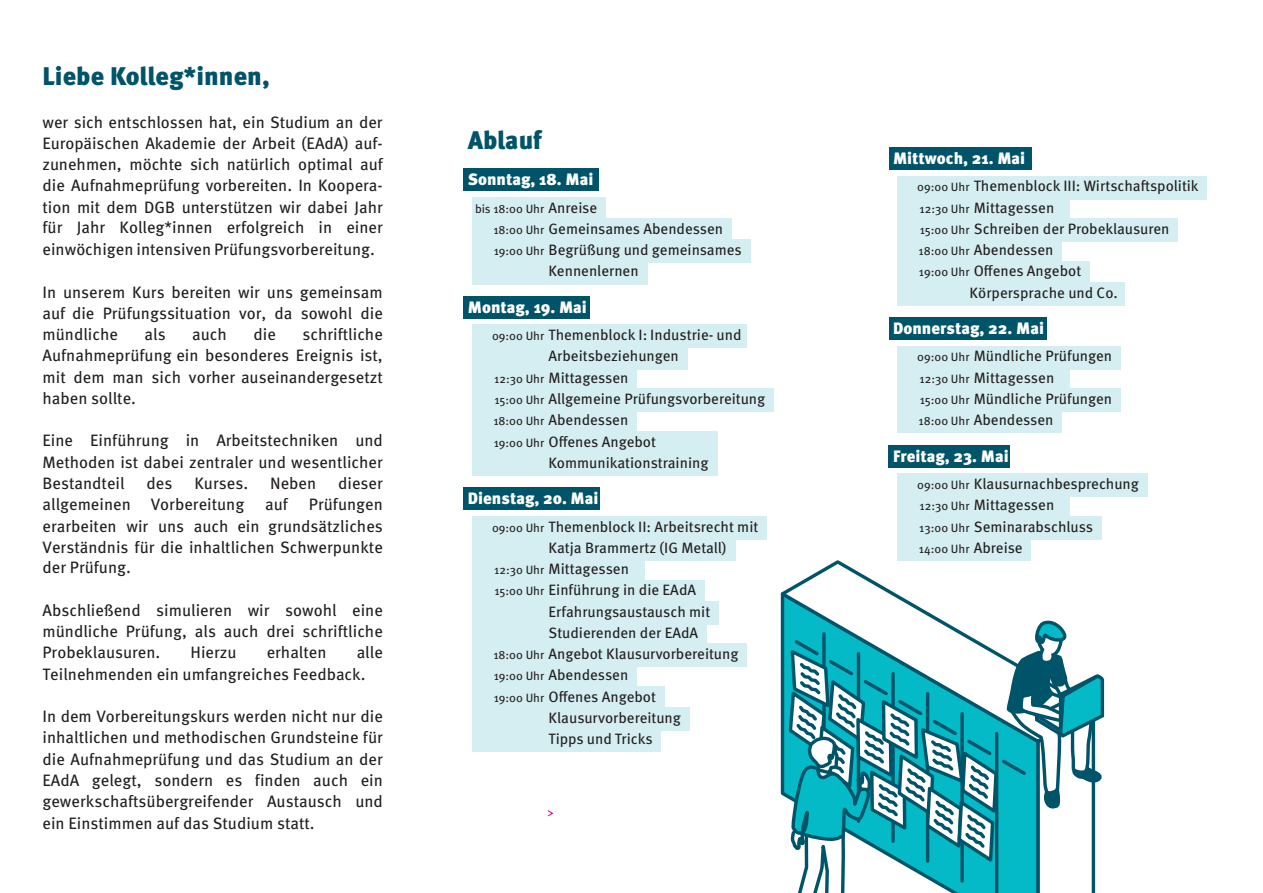
<style>
.page{position:relative;width:1263px;height:893px;background:#fff}
.page>*{position:absolute;margin:0;border:0;box-sizing:border-box;transform-origin:0 0}
.Text{font:900 25.5px "Meta Pro";color:#005469}
.Text-2{font:16.5px/21.3px "Meta Pro";color:#231f20;text-align:justify}
.Text_H2{font:900 16.5px "Meta Pro";color:#fff}
.Text_Ablauf{font:15px/21.3px "Meta Pro";color:#231f20}
.Text_Ablauf-2{font:12px "Meta Pro";color:#231f20}
.s1{font-size:15px}
.s2{font-size:12px}
</style>
<div class="page">
<div style="left:463px;top:168px;width:136px;height:23px;background:#005469"></div>
<div style="left:472px;top:197px;width:134px;height:24px;background:#d5eef1"></div>
<div style="left:472px;top:218px;width:260px;height:24px;background:#d5eef1"></div>
<div style="left:472px;top:240px;width:278px;height:23px;background:#d5eef1"></div>
<div style="left:472px;top:261px;width:175px;height:23px;background:#d5eef1"></div>
<div style="left:463px;top:296px;width:127px;height:23px;background:#005469"></div>
<div style="left:472px;top:325px;width:274px;height:23px;background:#d5eef1"></div>
<div style="left:472px;top:346px;width:215px;height:23px;background:#d5eef1"></div>
<div style="left:472px;top:367px;width:165px;height:24px;background:#d5eef1"></div>
<div style="left:472px;top:388px;width:302px;height:24px;background:#d5eef1"></div>
<div style="left:472px;top:410px;width:165px;height:23px;background:#d5eef1"></div>
<div style="left:472px;top:431px;width:245px;height:45px;background:#d5eef1"></div>
<div style="left:463px;top:487px;width:137px;height:23px;background:#005469"></div>
<div style="left:472px;top:516px;width:295px;height:23px;background:#d5eef1"></div>
<div style="left:472px;top:537px;width:263px;height:24px;background:#d5eef1"></div>
<div style="left:472px;top:558px;width:172px;height:24px;background:#d5eef1"></div>
<div style="left:472px;top:580px;width:233px;height:23px;background:#d5eef1"></div>
<div style="left:472px;top:601px;width:247px;height:23px;background:#d5eef1"></div>
<div style="left:472px;top:622px;width:235px;height:24px;background:#d5eef1"></div>
<div style="left:472px;top:643px;width:275px;height:24px;background:#d5eef1"></div>
<div style="left:472px;top:665px;width:165px;height:23px;background:#d5eef1"></div>
<div style="left:472px;top:686px;width:192px;height:24px;background:#d5eef1"></div>
<div style="left:472px;top:707px;width:217px;height:24px;background:#d5eef1"></div>
<div style="left:472px;top:729px;width:189px;height:23px;background:#d5eef1"></div>
<div style="left:889px;top:147px;width:143px;height:23px;background:#005469"></div>
<div style="left:897px;top:176px;width:310px;height:23px;background:#d5eef1"></div>
<div style="left:897px;top:197px;width:172px;height:24px;background:#d5eef1"></div>
<div style="left:897px;top:218px;width:281px;height:24px;background:#d5eef1"></div>
<div style="left:897px;top:240px;width:165px;height:23px;background:#d5eef1"></div>
<div style="left:897px;top:261px;width:193px;height:23px;background:#d5eef1"></div>
<div style="left:897px;top:282px;width:228px;height:24px;background:#d5eef1"></div>
<div style="left:889px;top:317px;width:157px;height:23px;background:#005469"></div>
<div style="left:897px;top:346px;width:224px;height:23px;background:#d5eef1"></div>
<div style="left:897px;top:367px;width:172px;height:24px;background:#d5eef1"></div>
<div style="left:897px;top:388px;width:224px;height:24px;background:#d5eef1"></div>
<div style="left:897px;top:410px;width:165px;height:23px;background:#d5eef1"></div>
<div style="left:889px;top:445px;width:121px;height:23px;background:#005469"></div>
<div style="left:897px;top:473px;width:250px;height:24px;background:#d5eef1"></div>
<div style="left:897px;top:495px;width:172px;height:23px;background:#d5eef1"></div>
<div style="left:897px;top:516px;width:204px;height:23px;background:#d5eef1"></div>
<div style="left:897px;top:537px;width:134px;height:24px;background:#d5eef1"></div>
<svg style="left:549px;top:810px;width:4px;height:6px"></svg>
<svg style="left:780px;top:560px;width:106px;height:185px"></svg>
<svg style="left:787px;top:588px;width:318px;height:305px"></svg>
<p class="Text" style="left:43px;top:56px;width:229px">Liebe Kolleg*innen,</p>
<p class="Text-2" style="left:43px;top:110px;width:342px">wer sich entschlossen hat, ein Studium an der Europäischen Akademie der Arbeit (EAdA) auf&shy;zunehmen, möchte sich natürlich optimal auf die Aufnahmeprüfung vorbereiten. In Koopera&shy;tion mit dem DGB unterstützen wir dabei Jahr für Jahr Kolleg*innen erfolgreich in einer</p>
<p class="Text-2" style="left:43px;top:238px;width:334px">einwöchigen intensiven Prüfungsvorbereitung.</p>
<p class="Text-2" style="left:43px;top:280px;width:342px">In unserem Kurs bereiten wir uns gemeinsam auf die Prüfungssituation vor, da sowohl die mündliche</p>
<p class="Text-2" style="left:145px;top:323px;width:23px">als</p>
<p class="Text-2" style="left:192px;top:323px;width:36px">auch</p>
<p class="Text-2" style="left:253px;top:323px;width:24px">die</p>
<p class="Text-2" style="left:43px;top:323px;width:342px;text-indent:260px">schriftliche Aufnahmeprüfung ein besonderes Ereignis ist, mit dem man sich vorher auseinandergesetzt haben sollte.</p>
<p class="Text-2" style="left:43px;top:429px;width:342px">Eine Einführung in Arbeitstechniken und Methoden ist dabei zentraler und wesentlicher Bestandteil</p>
<p class="Text-2" style="left:147px;top:471px;width:27px">des</p>
<p class="Text-2" style="left:194px;top:471px;width:55px">Kurses.</p>
<p class="Text-2" style="left:270px;top:471px;width:48px">Neben</p>
<p class="Text-2" style="left:338px;top:471px;width:46px">dieser</p>
<p class="Text-2" style="left:43px;top:493px;width:203px">allgemeinen Vorbereitung</p>
<p class="Text-2" style="left:265px;top:493px;width:24px">auf</p>
<p class="Text-2" style="left:43px;top:493px;width:342px;text-indent:266px">Prüfungen erarbeiten wir uns auch ein grundsätzliches Verständnis für die inhaltlichen Schwerpunkte der Prüfung.</p>
<p class="Text-2" style="left:43px;top:600px;width:342px">Abschließend simulieren wir sowohl eine mündliche Prüfung, als auch drei schriftliche Probeklausuren.</p>
<p class="Text-2" style="left:43px;top:643px;width:342px;text-indent:314px">alle<br>Teilnehmenden ein umfangreiches Feedback.</p>
<p class="Text-2" style="left:43px;top:706px;width:342px">In dem Vorbereitungskurs werden nicht nur die inhaltlichen und methodischen Grundsteine für die Aufnahmeprüfung und das Studium an der EAdA gelegt, sondern es finden auch ein gewerkschaftsübergreifender Austausch und ein Einstimmen auf das Studium statt.</p>
<p class="Text-2" style="left:191px;top:643px;width:48px">Hierzu</p>
<p class="Text-2" style="left:267px;top:643px;width:61px">erhalten</p>
<h1 class="Text" style="left:468px;top:120px;width:76px">Ablauf</h1>
<p class="Text_H2" style="left:468px;top:167px;width:127px">Sonntag, 18. Mai</p>
<p class="Text_Ablauf-2" style="left:475px;top:199px;width:124px">bis 18:00 Uhr <span class="s1">Anreise</span></p>
<p class="Text_Ablauf" style="left:493px;top:217px;width:231px"><span class="s2">18:00 Uhr</span> Gemeinsames Abendessen</p>
<p class="Text_Ablauf" style="left:494px;top:238px;width:250px"><span class="s2">19:00 Uhr</span> Begrüßung und gemeinsames</p>
<p class="Text_Ablauf" style="left:549px;top:260px;width:92px">Kennenlernen</p>
<p class="Text_H2" style="left:468px;top:294px;width:121px">Montag, 19. Mai</p>
<p class="Text_Ablauf" style="left:492px;top:323px;width:251px"><span class="s2">09:00 Uhr</span> Themenblock I: Industrie- und</p>
<p class="Text_Ablauf" style="left:549px;top:345px;width:132px">Arbeitsbeziehungen</p>
<p class="Text_Ablauf" style="left:494px;top:366px;width:136px"><span class="s2">12:30 Uhr</span> Mittagessen</p>
<p class="Text_Ablauf" style="left:494px;top:387px;width:272px"><span class="s2">15:00 Uhr</span> Allgemeine Prüfungsvorbereitung</p>
<p class="Text_Ablauf" style="left:493px;top:408px;width:136px"><span class="s2">18:00 Uhr</span> Abendessen</p>
<p class="Text_Ablauf" style="left:549px;top:430px;width:162px;text-indent:-55px"><span class="s2">19:00 Uhr</span> Offenes Angebot<br>Kommunikationstraining</p>
<p class="Text_H2" style="left:468px;top:485px;width:132px">Dienstag, 20. Mai</p>
<p class="Text_Ablauf" style="left:492px;top:515px;width:268px"><span class="s2">09:00 Uhr</span> Themenblock II: Arbeitsrecht mit</p>
<p class="Text_Ablauf" style="left:549px;top:536px;width:179px">Katja Brammertz (IG Metall)</p>
<p class="Text_Ablauf" style="left:494px;top:557px;width:136px"><span class="s2">12:30 Uhr</span> Mittagessen</p>
<p class="Text_Ablauf" style="left:494px;top:578px;width:203px"><span class="s2">15:00 Uhr</span> Einführung in die EAdA</p>
<p class="Text_Ablauf" style="left:549px;top:600px;width:163px">Erfahrungsaustausch mit</p>
<p class="Text_Ablauf" style="left:549px;top:621px;width:151px">Studierenden der EAdA</p>
<p class="Text_Ablauf" style="left:493px;top:642px;width:247px"><span class="s2">18:00 Uhr</span> Angebot Klausurvorbereitung</p>
<p class="Text_Ablauf" style="left:494px;top:663px;width:136px"><span class="s2">19:00 Uhr</span> Abendessen</p>
<p class="Text_Ablauf" style="left:494px;top:685px;width:164px"><span class="s2">19:00 Uhr</span> Offenes Angebot</p>
<p class="Text_Ablauf" style="left:549px;top:706px;width:134px">Klausurvorbereitung</p>
<p class="Text_Ablauf" style="left:549px;top:727px;width:106px">Tipps und Tricks</p>
<p class="Text_H2" style="left:893px;top:145px;width:134px">Mittwoch, 21. Mai</p>
<p class="Text_Ablauf" style="left:917px;top:174px;width:283px"><span class="s2">09:00 Uhr</span> Themenblock III: Wirtschaftspolitik</p>
<p class="Text_Ablauf" style="left:919px;top:196px;width:136px"><span class="s2">12:30 Uhr</span> Mittagessen</p>
<p class="Text_Ablauf" style="left:920px;top:217px;width:251px"><span class="s2">15:00 Uhr</span> Schreiben der Probeklausuren</p>
<p class="Text_Ablauf" style="left:918px;top:238px;width:136px"><span class="s2">18:00 Uhr</span> Abendessen</p>
<p class="Text_Ablauf" style="left:919px;top:260px;width:164px"><span class="s2">19:00 Uhr</span> Offenes Angebot</p>
<p class="Text_Ablauf" style="left:969px;top:281px;width:150px">Körpersprache und Co.</p>
<p class="Text_H2" style="left:893px;top:315px;width:152px">Donnerstag, 22. Mai</p>
<p class="Text_Ablauf" style="left:917px;top:345px;width:196px"><span class="s2">09:00 Uhr</span> Mündliche Prüfungen</p>
<p class="Text_Ablauf" style="left:919px;top:366px;width:136px"><span class="s2">12:30 Uhr</span> Mittagessen</p>
<p class="Text_Ablauf" style="left:920px;top:387px;width:194px"><span class="s2">15:00 Uhr</span> Mündliche Prüfungen</p>
<p class="Text_Ablauf" style="left:918px;top:408px;width:136px"><span class="s2">18:00 Uhr</span> Abendessen</p>
<p class="Text_H2" style="left:893px;top:443px;width:117px">Freitag, 23. Mai</p>
<p class="Text_Ablauf" style="left:917px;top:472px;width:223px"><span class="s2">09:00 Uhr</span> Klausurnachbesprechung</p>
<p class="Text_Ablauf" style="left:919px;top:493px;width:136px"><span class="s2">12:30 Uhr</span> Mittagessen</p>
<p class="Text_Ablauf" style="left:919px;top:515px;width:175px"><span class="s2">13:00 Uhr</span> Seminarabschluss</p>
<p class="Text_Ablauf-2" style="left:919px;top:539px;width:105px">14:00 Uhr <span class="s1">Abreise</span></p>
</div>
